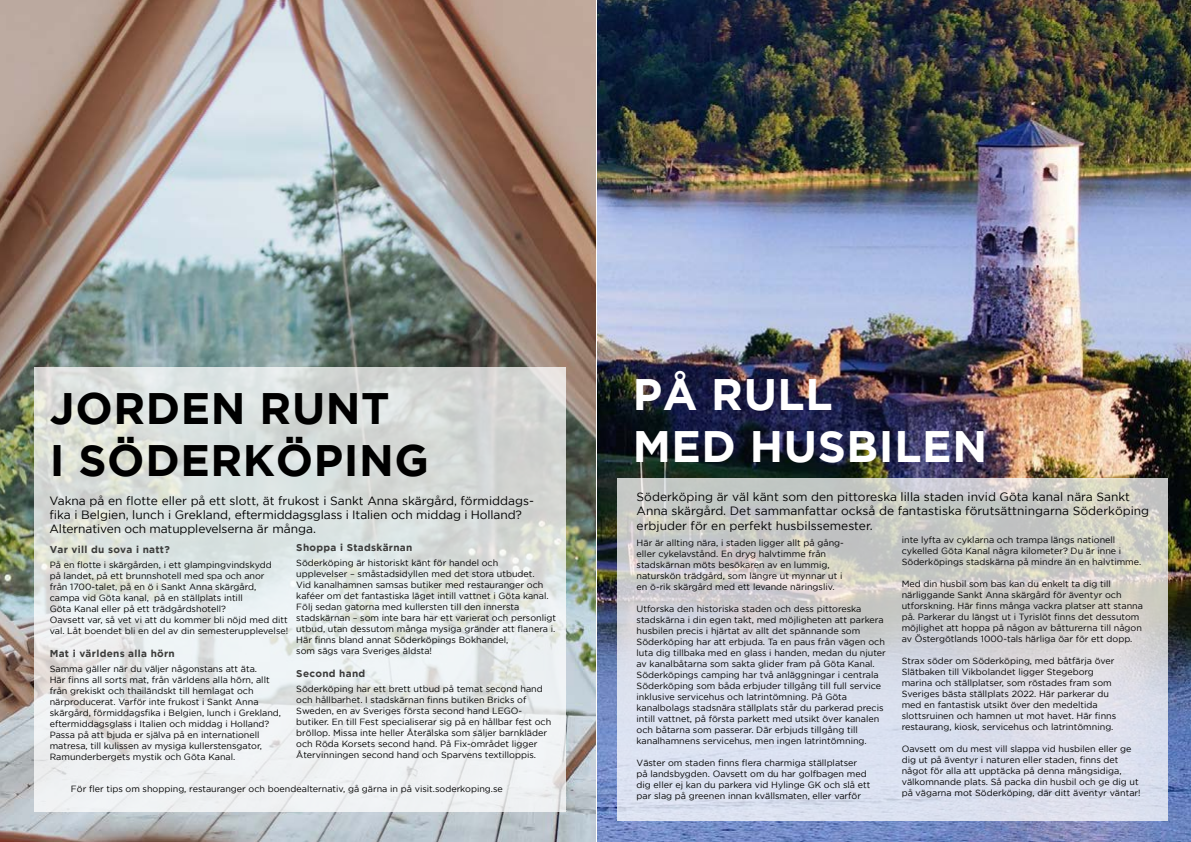
<style>
.page{position:relative;width:1191px;height:842px;background:#fff}
.page>*{position:absolute;margin:0;border:0;box-sizing:border-box;transform-origin:0 0}
.t1{font:700 44px/52px "Gotham";letter-spacing:.015em;color:#000}
.t2{font:700 44px/52px "Gotham";letter-spacing:.015em;color:#fff}
.t3{font:12px/14.4px "Gotham";color:#000}
.t4{font:700 10px "Gotham";letter-spacing:.03em;color:#3c3c3b}
.t5{font:9px/11px "Gotham";color:#000}
</style>
<div class="page">
<img style="left:597px;top:0;width:594px;height:842px">
<img style="left:0;top:0;width:596px;height:842px">
<svg style="left:34px;top:368px;width:531px;height:444px"></svg>
<svg style="left:617px;top:478px;width:550px;height:343px;background:#d3d5db"></svg>
<h1 class="t1" style="left:50px;top:381px;width:380px">JORDEN RUNT<br>I SÖDERKÖPING</h1>
<h2 class="t3" style="left:50px;top:493px;width:486px">Vakna på en flotte eller på ett slott, ät frukost i Sankt Anna skärgård, förmiddags&shy;fika i Belgien, lunch i Grekland, eftermiddagsglass i Italien och middag i Holland?<br>Alternativen och matupplevelserna är många.</h2>
<p class="t4" style="left:50px;top:543px;width:122px">Var vill du sova i natt?</p>
<p class="t5" style="left:50px;top:559px;width:240px">På en flotte i skärgården, i ett glampingvindskydd<br>på landet, på ett brunnshotell med spa och anor<br>från 1700-talet, på en ö i Sankt Anna skärgård, campa vid Göta kanal, på en ställplats intill<br>Göta Kanal eller på ett trädgårdshotell?<br>Oavsett var, så vet vi att du kommer bli nöjd med ditt val. Låt boendet bli en del av din semesterupplevelse!</p>
<p class="t4" style="left:50px;top:647px;width:127px">Mat i världens alla hörn</p>
<p class="t5" style="left:50px;top:663px;width:233px">Samma gäller när du väljer någonstans att äta.<br>Här finns all sorts mat, från världens alla hörn, allt från grekiskt och thailändskt till hemlagat och närproducerat. Varför inte frukost i Sankt Anna skärgård, förmiddagsfika i Belgien, lunch i Grekland, eftermiddagsglass i Italien och middag i Holland?<br>Passa på att bjuda er själva på en internationell matresa, till kulissen av mysiga kullerstensgator, Ramunderbergets mystik och Göta Kanal.</p>
<p class="t4" style="left:296px;top:542px;width:118px">Shoppa i Stadskärnan</p>
<p class="t5" style="left:296px;top:557px;width:261px">Söderköping är historiskt känt för handel och<br>upplevelser – småstadsidyllen med det stora utbudet.<br>Vid kanalhamnen samsas butiker med restauranger och kaféer om det fantastiska läget intill vattnet i Göta kanal.<br>Följ sedan gatorna med kullersten till den innersta stadskärnan – som inte bara har ett varierat och personligt utbud, utan dessutom många mysiga gränder att flanera i.<br>Här finns bland annat Söderköpings Bokhandel,<br>som sägs vara Sveriges äldsta!</p>
<p class="t4" style="left:296px;top:668px;width:70px">Second hand</p>
<p class="t5" style="left:296px;top:684px;width:256px">Söderköping har ett brett utbud på temat second hand och hållbarhet. I stadskärnan finns butiken Bricks of Sweden, en av Sveriges första second hand LEGO&shy;butiker. En till Fest specialiserar sig på en hållbar fest och bröllop. Missa inte heller Återälska som säljer barnkläder och Röda Korsets second hand. På Fix-området ligger Återvinningen second hand och Sparvens textilloppis.</p>
<p class="t5" style="left:71px;top:783px;width:433px">För fler tips om shopping, restauranger och boendealternativ, gå gärna in på visit.soderkoping.se</p>
<h1 class="t2" style="left:632px;top:367px;width:356px">PÅ RULL<br>MED HUSBILEN</h1>
<h2 class="t3" style="left:636px;top:489px;width:514px">Söderköping är väl känt som den pittoreska lilla staden invid Göta kanal nära Sankt<br>Anna skärgård. Det sammanfattar också de fantastiska förutsättningarna Söderköping erbjuder för en perfekt husbilssemester.</h2>
<p class="t5" style="left:636px;top:537px;width:209px">Här är allting nära, i staden ligger allt på gång&shy;eller cykelavstånd. En dryg halvtimme från stadskärnan möts besökaren av en lummig, naturskön trädgård, som längre ut mynnar ut i en ö-rik skärgård med ett levande näringsliv.</p>
<p class="t5" style="left:636px;top:603px;width:251px">Utforska den historiska staden och dess pittoreska stadskärna i din egen takt, med möjligheten att parkera husbilen precis i hjärtat av allt det spännande som Söderköping har att erbjuda. Ta en paus från vägen och luta dig tillbaka med en glass i handen, medan du njuter av kanalbåtarna som sakta glider fram på Göta Kanal.<br>Söderköpings camping har två anläggningar i centrala Söderköping som båda erbjuder tillgång till full service inklusive servicehus och latrintömning. På Göta kanalbolags stadsnära ställplats står du parkerad precis intill vattnet, på första parkett med utsikt över kanalen och båtarna som passerar. Där erbjuds tillgång till kanalhamnens servicehus, men ingen latrintömning.</p>
<p class="t5" style="left:636px;top:757px;width:235px">Väster om staden finns flera charmiga ställplatser på landsbygden. Oavsett om du har golfbagen med dig eller ej kan du parkera vid Hylinge GK och slå ett par slag på greenen innan kvällsmaten, eller varför</p>
<p class="t5" style="left:901px;top:534px;width:241px">inte lyfta av cyklarna och trampa längs nationell cykelled Göta Kanal några kilometer? Du är inne i<br>Söderköpings stadskärna på mindre än en halvtimme.</p>
<p class="t5" style="left:901px;top:578px;width:243px">Med din husbil som bas kan du enkelt ta dig till närliggande Sankt Anna skärgård för äventyr och utforskning. Här finns många vackra platser att stanna på. Parkerar du längst ut i Tyrislöt finns det dessutom möjlighet att hoppa på någon av båtturerna till någon av Östergötlands 1000-tals härliga öar för ett dopp.</p>
<p class="t5" style="left:901px;top:655px;width:216px">Strax söder om Söderköping, med båtfärja över Slätbaken till Vikbolandet ligger Stegeborg marina och ställplatser, som röstades fram som Sveriges bästa ställplats 2022. Här parkerar du med en fantastisk utsikt över den medeltida slottsruinen och hamnen ut mot havet. Här finns restaurang, kiosk, servicehus och latrintömning.</p>
<p class="t5" style="left:901px;top:743px;width:240px">Oavsett om du mest vill slappa vid husbilen eller ge dig ut på äventyr i naturen eller staden, finns det något för alla att upptäcka på denna mångsidiga, välkomnande plats. Så packa din husbil och ge dig ut på vägarna mot Söderköping, där ditt äventyr väntar!</p>
</div>
